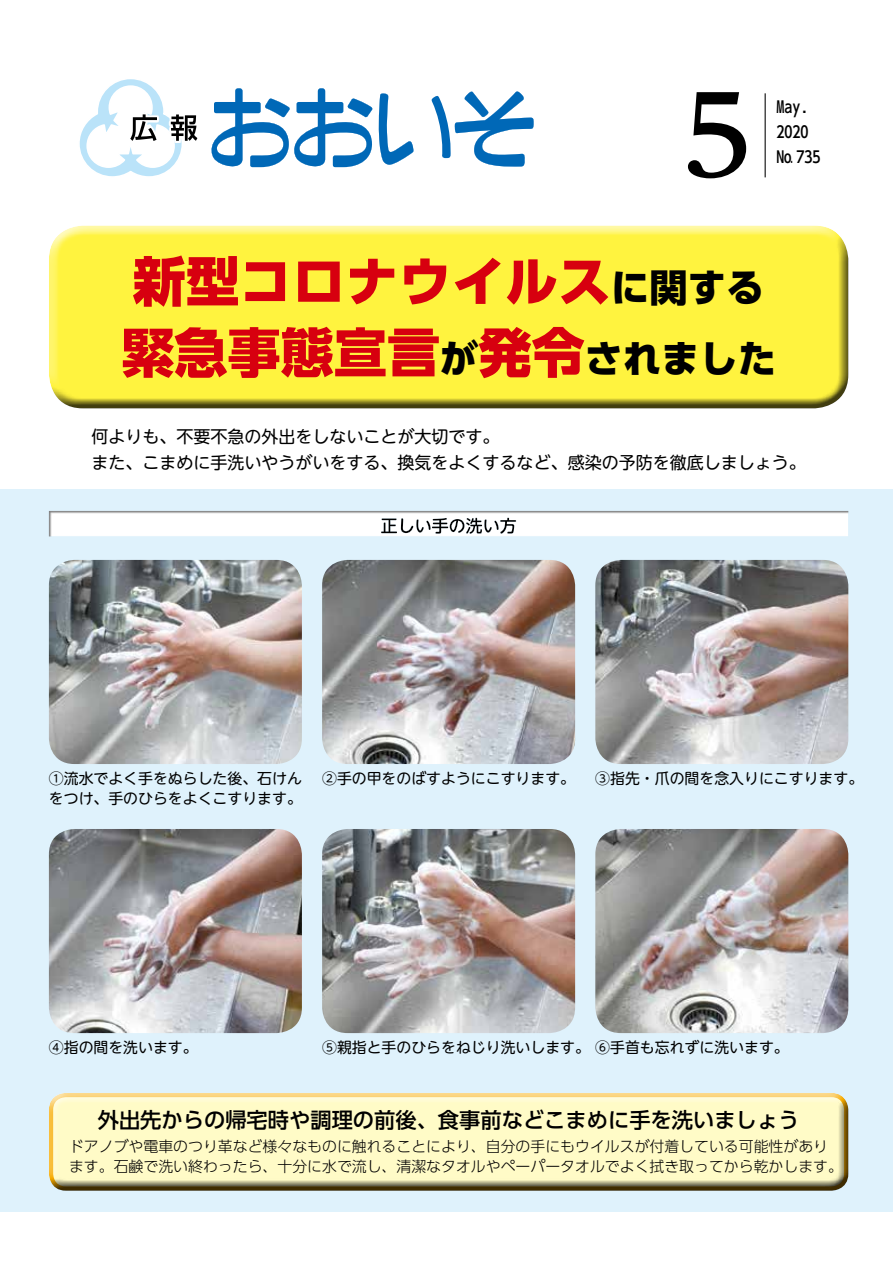
<style>
.page{position:relative;width:893px;height:1263px;background:#fff}
.page>*{position:absolute;margin:0;border:0;box-sizing:border-box;transform-origin:0 0}
.t1{font:700 110.1px "UD Reimin Pro";color:#000}
.t2{font:800 53.1px/71.2px "UD Shin Go Pro";color:#d7000f}
.t3{font:500 21.3px "UD Shin Go Pro";color:#000}
.t4{font:16.95px/25.5px "UD Shin M Go Pro";color:#000}
.t5{font:500 16.05px/25px "UD Shin Go Pro";color:#000}
.t6{font:14.85px/20.2px "UD Shin M Go Pro";color:#000}
.t7{font:300 14.85px/20.2px "UD Shin Go Pro";color:#000}
.s1{font-size:38.25px;color:#000}
</style>
<div class="page">
<div style="left:0;top:489px;width:893px;height:722px;background:#dff2fc"></div>
<div style="left:49px;top:1091px;width:799px;height:89px;background:#fff;opacity:.75"></div>
<div style="left:49px;top:1096px;width:799px;height:95px;background:#000;opacity:.75"></div>
<div style="left:48px;top:510px;width:801px;height:29px;background:#000;opacity:.5"></div>
<img style="left:49px;top:560px;width:253px;height:204px">
<img style="left:322px;top:560px;width:253px;height:204px">
<img style="left:595px;top:560px;width:253px;height:204px">
<img style="left:49px;top:829px;width:253px;height:204px">
<img style="left:322px;top:829px;width:253px;height:204px">
<img style="left:595px;top:829px;width:253px;height:204px">
<svg style="left:211px;top:88px;width:203px;height:80px"></svg>
<svg style="left:431px;top:91px;width:103px;height:76px"></svg>
<svg style="left:79px;top:79px;width:118px;height:98px"></svg>
<svg style="left:764px;top:93px;width:1px;height:84px"></svg>
<hr style="left:765px;top:93px;width:1px;height:84px;background:#000">
<div style="left:49px;top:224px;width:799px;height:166px;background:#fff;opacity:.75"></div>
<div style="left:49px;top:234px;width:799px;height:174px;background:#000;opacity:.75"></div>
<h1 class="t1" style="left:662px;top:45px;width:112px">５</h1>
<p class="t5" style="left:776px;top:94px;width:34px">Ｍａｙ．<br>₂0₂0</p>
<p class="t5" style="left:776px;top:144px;width:46px">№ 73₅</p>
<h2 class="t2" style="left:121px;top:244px;width:656px">新型コロナウイルス<span class="s1">に関する</span>緊急事態宣言<span class="s1">が</span>発令<span class="s1">されました</span></h2>
<p class="t4" style="left:91px;top:423px;width:716px">何よりも、不要不急の外出をしないことが大切です。<br>また、こまめに手洗いやうがいをする、換気をよくするなど、感染の予防を徹底しましょう。</p>
<p class="t6" style="left:49px;top:767px;width:254px">①流水でよく手をぬらした後、石けんをつけ、手のひらをよくこすります。</p>
<p class="t6" style="left:322px;top:767px;width:254px">②手の甲をのばすようにこすります。</p>
<p class="t6" style="left:595px;top:767px;width:269px">③指先・爪の間を念入りにこすります。</p>
<p class="t6" style="left:49px;top:1036px;width:150px">④指の間を洗います。</p>
<p class="t6" style="left:322px;top:1036px;width:468px">⑤親指と手のひらをねじり洗いします。 ⑥手首も忘れずに洗います。</p>
<h3 class="t3" style="left:98px;top:1103px;width:703px">外出先からの帰宅時や調理の前後、食事前などこまめに手を洗いましょう</h3>
<p class="t7" style="left:69px;top:1136px;width:775px">ドアノブや電車のつり革など様々なものに触れることにより、自分の手にもウイルスが付着している可能性があります。石鹸で洗い終わったら、十分に水で流し、清潔なタオルやペーパータオルでよく拭き取ってから乾かします。</p>
</div>
